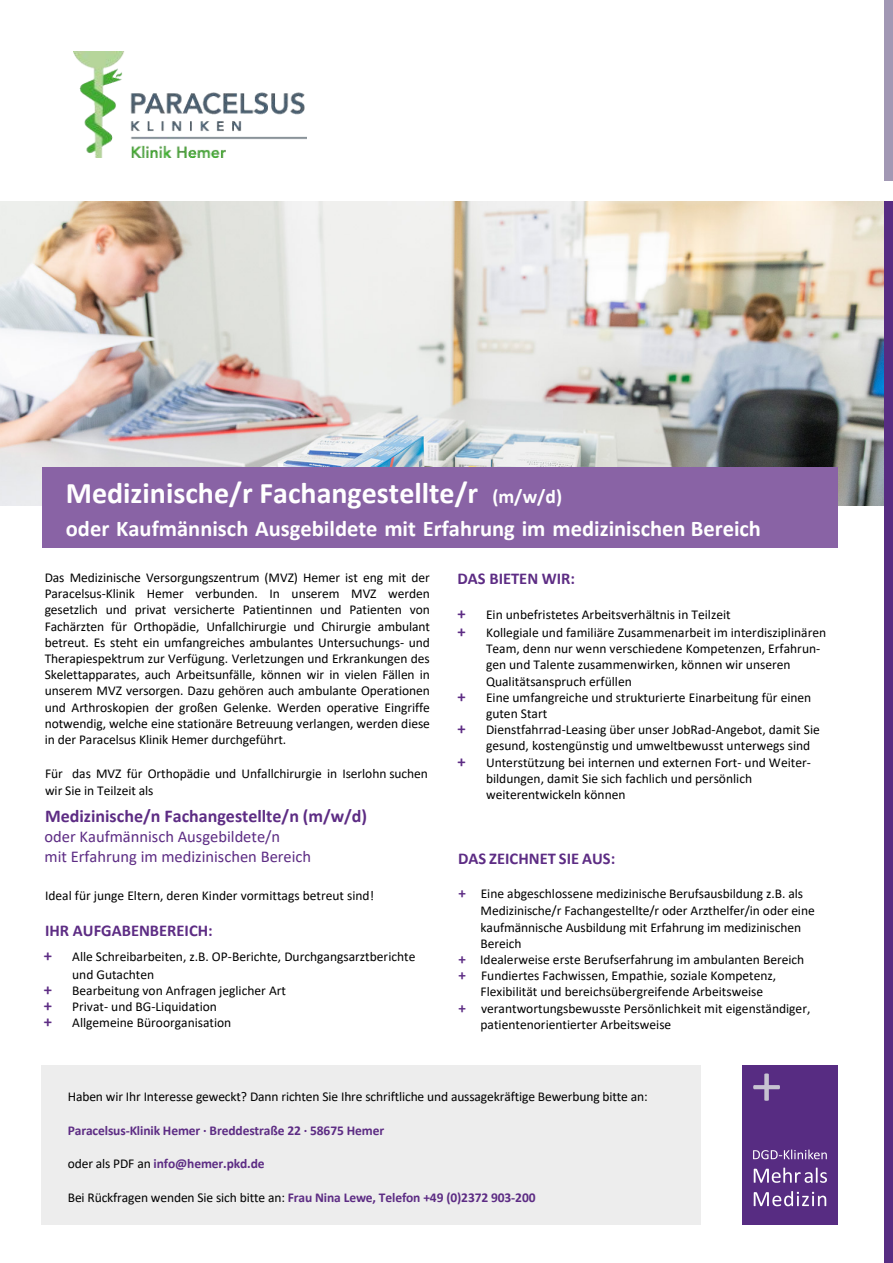
<style>
.page{position:relative;width:893px;height:1263px;background:#fff}
.page>*{position:absolute;margin:0;border:0;box-sizing:border-box;transform-origin:0 0}
.t1{font:700 30px "Calibri";color:#fff}
.t2{font:700 22.5px "Calibri";color:#fff}
.t3{font:700 18px "Calibri";color:#5d2c84}
.t4{font:16.5px/19.8px "Calibri";color:#5d2c84}
.t5{font:700 16.5px/32.4px "Calibri";color:#5d2c84}
.t6{font:13.5px/16.2px "Calibri";color:#000}
.t7{font:700 13.5px "Calibri";letter-spacing:-.01em;color:#5d2c84}
.s1{font-size:19.5px}
.s2{font-weight:700;font-size:16.5px;color:#5d2c84}
.s3{font-weight:700;font-size:15px;color:#5d2c84}
.s4{font-weight:400;color:#000}
</style>
<div class="page">
<img style="left:0;top:202px;width:884px;height:303px">
<div style="left:884px;top:202px;width:9px;height:1061px;background:#572c82"></div>
<div style="left:884px;top:0;width:9px;height:181px;background:#a298b4"></div>
<div style="left:43px;top:467px;width:795px;height:81px;background:#8963a5"></div>
<div style="left:41px;top:1065px;width:660px;height:160px;background:#ededed"></div>
<div style="left:742px;top:1065px;width:96px;height:160px;background:#572c82"></div>
<svg style="left:753px;top:1073px;width:27px;height:28px"></svg>
<svg style="left:754px;top:1191px;width:72px;height:15px"></svg>
<svg style="left:754px;top:1167px;width:73px;height:16px"></svg>
<svg style="left:753px;top:1149px;width:74px;height:10px"></svg>
<img style="left:73px;top:51px;width:233px;height:106px">
<h1 class="t1" style="left:66px;top:471px;width:498px">Medizinische/r Fachangestellte/r <span class="s1">(m/w/d)</span></h1>
<h2 class="t2" style="left:66px;top:512px;width:697px">oder Kaufmännisch Ausgebildete mit Erfahrung im medizinischen Bereich</h2>
<p class="t6" style="left:45px;top:569px;width:387px;text-align:justify">Das Medizinische Versorgungszentrum (MVZ) Hemer ist eng mit der Paracelsus-Klinik Hemer verbunden. In unserem MVZ werden gesetzlich und privat versicherte Patientinnen und Patienten von Fachärzten für Orthopädie, Unfallchirurgie und Chirurgie ambulant betreut. Es steht ein umfangreiches ambulantes Untersuchungs- und Therapiespektrum zur Verfügung. Verletzungen und Erkrankungen des Skelettapparates, auch Arbeitsunfälle, können wir in vielen Fällen in unserem MVZ versorgen. Dazu gehören auch ambulante Operationen und Arthroskopien der großen Gelenke. Werden operative Eingriffe notwendig, welche eine stationäre Betreuung verlangen, werden diese in der Paracelsus Klinik Hemer durchgeführt.</p>
<p class="t6" style="left:45px;top:764px;width:384px;line-height:17.2px">Für das MVZ für Orthopädie und Unfallchirurgie in Iserlohn suchen wir Sie in Teilzeit als</p>
<h3 class="t3" style="left:45px;top:803px;width:324px">Medizinische/n Fachangestellte/n (m/w/d)</h3>
<p class="t4" style="left:44px;top:827px;width:268px">oder Kaufmännisch Ausgebildete/n<br>mit Erfahrung im medizinischen Bereich</p>
<p class="t6" style="left:45px;top:887px;width:331px">Ideal für junge Eltern, deren Kinder vormittags betreut sind!</p>
<p class="t5" style="left:45px;top:914px;width:169px">IHR AUFGABENBEREICH:</p>
<p class="t6" style="left:72px;top:948px;width:345px;line-height:17.5px;text-indent:-28px"><span class="s2">+</span> Alle Schreibarbeiten, z.B. OP-Berichte, Durchgangsarztberichte und Gutachten</p>
<p class="t6" style="left:44px;top:982px;width:244px"><span class="s2">+</span> Bearbeitung von Anfragen jeglicher Art <span class="s2">+</span> Privat- und BG-Liquidation<br><span class="s2">+</span> Allgemeine Büroorganisation</p>
<p class="t5" style="left:457px;top:562px;width:119px">DAS BIETEN WIR:</p>
<p class="t6" style="left:457px;top:606px;width:370px;line-height:17.5px"><span class="s2">+</span> Ein unbefristetes Arbeitsverhältnis in Teilzeit<br><span class="s2">+</span> Kollegiale und familiäre Zusammenarbeit im interdisziplinären</p>
<p class="t6" style="left:486px;top:640px;width:336px">Team, denn nur wenn verschiedene Kompetenzen, Erfahrun-</p>
<p class="t6" style="left:486px;top:656px;width:306px">gen und Talente zusammenwirken, können wir unseren</p>
<p class="t6" style="left:486px;top:673px;width:147px">Qualitätsanspruch erfüllen</p>
<p class="t6" style="left:457px;top:689px;width:355px"><span class="s2">+</span> Eine umfangreiche und strukturierte Einarbeitung für einen</p>
<p class="t6" style="left:486px;top:705px;width:63px">guten Start</p>
<p class="t5" style="left:457px;top:712px;width:10px">+ +</p>
<p class="t6" style="left:486px;top:721px;width:335px">Dienstfahrrad-Leasing über unser JobRad-Angebot, damit Sie gesund, kostengünstig und umweltbewusst unterwegs sind Unterstützung bei internen und externen Fort- und Weiter&shy;bildungen, damit Sie sich fachlich und persönlich weiterentwickeln können</p>
<p class="t5" style="left:458px;top:843px;width:159px">DAS ZEICHNET SIE AUS:</p>
<p class="t6" style="left:459px;top:885px;width:346px"><span class="s3">+</span> Eine abgeschlossene medizinische Berufsausbildung z.B. als</p>
<p class="t6" style="left:481px;top:902px;width:336px">Medizinische/r Fachangestellte/r oder Arzthelfer/in oder eine</p>
<p class="t6" style="left:481px;top:918px;width:322px">kaufmännische Ausbildung mit Erfahrung im medizinischen</p>
<p class="t6" style="left:481px;top:935px;width:43px">Bereich</p>
<p class="t6" style="left:459px;top:951px;width:347px"><span class="s3">+</span> Idealerweise erste Berufserfahrung im ambulanten Bereich</p>
<p class="t6" style="left:459px;top:967px;width:319px"><span class="s3">+</span> Fundiertes Fachwissen, Empathie, soziale Kompetenz,</p>
<p class="t6" style="left:481px;top:983px;width:284px">Flexibilität und bereichsübergreifende Arbeitsweise</p>
<p class="t6" style="left:459px;top:999px;width:353px"><span class="s3">+</span> verantwortungsbewusste Persönlichkeit mit eigenständiger,</p>
<p class="t6" style="left:481px;top:1016px;width:192px">patientenorientierter Arbeitsweise</p>
<p class="t6" style="left:68px;top:1088px;width:581px">Haben wir Ihr Interesse geweckt? Dann richten Sie Ihre schriftliche und aussagekräftige Bewerbung bitte an:</p>
<p class="t7" style="left:68px;top:1120px;width:318px">Paracelsus-Klinik Hemer · Breddestraße 22 · 58675 Hemer</p>
<p class="t7" style="left:68px;top:1154px;width:198px"><span class="s4">oder als PDF an</span> info@hemer.pkd.de</p>
<p class="t7" style="left:68px;top:1188px;width:469px"><span class="s4">Bei Rückfragen wenden Sie sich bitte an:</span> Frau Nina Lewe, Telefon +49 (0)2372 903-200</p>
</div>
